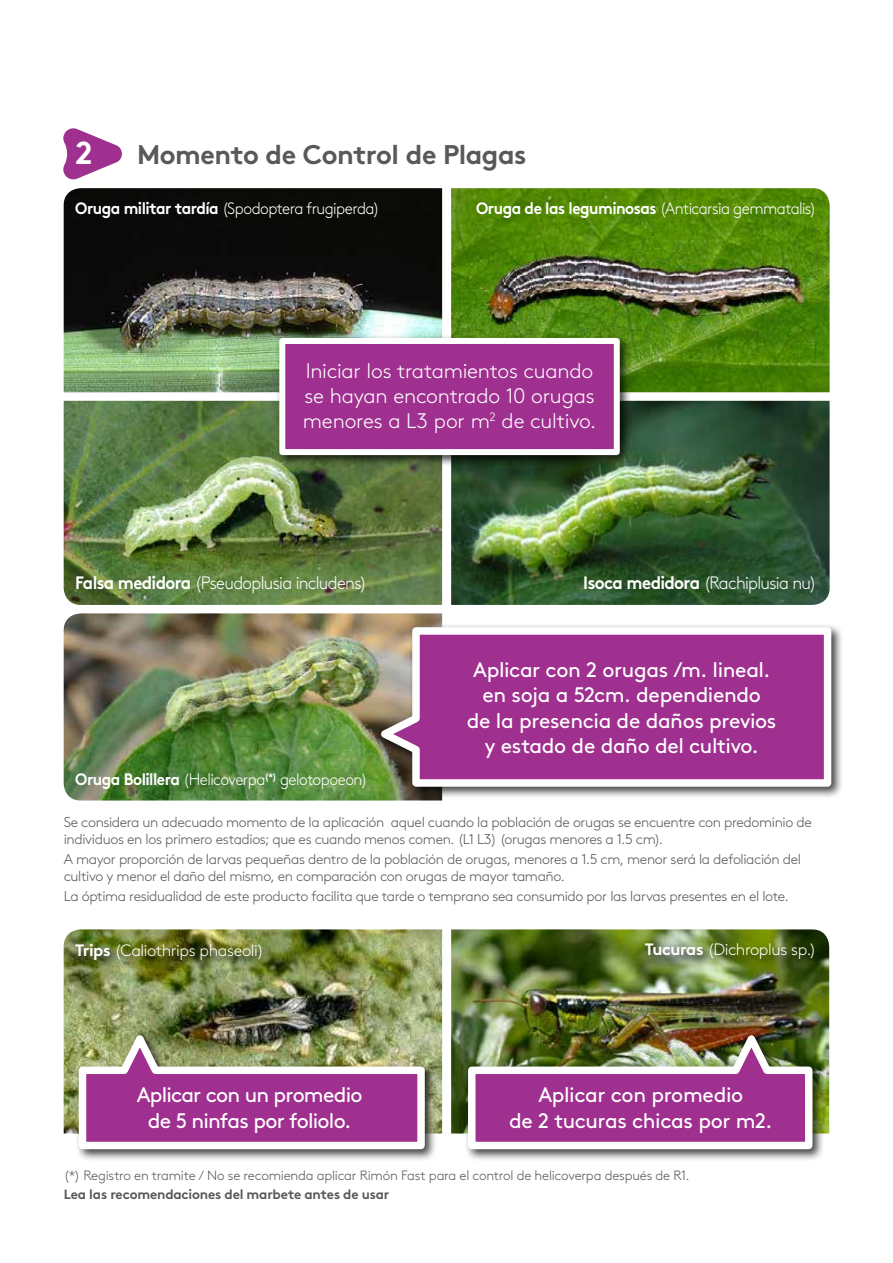
<style>
.page{position:relative;width:893px;height:1263px;background:#fff}
.page>*{position:absolute;margin:0;border:0;box-sizing:border-box;transform-origin:0 0}
.t1{font:700 31.8px "Brown Std";color:#fff}
.t2{font:700 27px "Brown Std";letter-spacing:-.015em;color:#58595b}
.t3{font:21px/25.5px "Brown Std";letter-spacing:-.02em;color:#fff;text-align:center}
.t4{font:300 21px/25.2px "Brown Std";letter-spacing:-.01em;color:#fff}
.t5{font:300 18px "Brown Std";letter-spacing:-.04em;color:#fff;scale:.94 1}
.t6{font:300 16.5px "Brown Std";letter-spacing:-.03em;color:#fff;scale:.94 1}
.t7{font:300 16.5px "Brown Std";letter-spacing:-.03em;color:#fff}
.t8{font:300 14.25px/16.4px "Brown Std";letter-spacing:-.025em;color:#58595b}
.t9{font:300 13.5px "Brown Std";letter-spacing:-.015em;color:#58595b}
.t10{font:700 13.5px "Brown Std";letter-spacing:-.015em;color:#58595b}
.s1{font-weight:700}
</style>
<div class="page">
<img style="left:64px;top:929px;width:378px;height:204px">
<img style="left:451px;top:929px;width:378px;height:204px">
<svg style="left:642px;top:939px;width:184px;height:31px;background:#627736"></svg>
<img style="left:72px;top:940px;width:202px;height:32px">
<div style="left:75px;top:1032px;width:362px;height:129px;background:#000;opacity:.75"></div>
<img style="left:75px;top:1022px;width:354px;height:131px">
<div style="left:464px;top:1032px;width:361px;height:129px;background:#000;opacity:.75"></div>
<img style="left:464px;top:1022px;width:352px;height:131px">
<img style="left:64px;top:188px;width:378px;height:204px">
<img style="left:451px;top:188px;width:379px;height:204px">
<img style="left:64px;top:401px;width:378px;height:204px">
<img style="left:64px;top:613px;width:378px;height:187px">
<img style="left:451px;top:401px;width:379px;height:204px">
<div style="left:275px;top:334px;width:357px;height:133px;background:#000;opacity:.75"></div>
<div style="left:279px;top:338px;width:341px;height:117px;background:#9f308f;border:6px solid #fff"></div>
<div style="left:378px;top:623px;width:466px;height:176px;background:#000;opacity:.75"></div>
<svg style="left:368px;top:623px;width:467px;height:167px;background:#a95599"></svg>
<svg style="left:63px;top:128px;width:59px;height:52px"></svg>
<h1 class="t1" style="left:75px;top:133px;width:19px">2</h1>
<h2 class="t2" style="left:137px;top:138px;width:391px">Momento de Control de Plagas</h2>
<p class="t6" style="left:75px;top:199px;width:325px"><span class="s1">Oruga militar tardía</span> (Spodoptera frugiperda)</p>
<p class="t6" style="left:476px;top:199px;width:364px"><span class="s1">Oruga de las leguminosas</span> (Anticarsia gemmatalis)</p>
<h3 class="t4" style="left:303px;top:358px;width:295px">Iniciar los tratamientos cuando se hayan encontrado 10 orugas menores a L3 por m<sup>2</sup> de cultivo.</h3>
<p class="t5" style="left:75px;top:572px;width:312px"><span class="s1">Falsa medidora</span> (Pseudoplusia includens)</p>
<p class="t5" style="left:583px;top:572px;width:250px"><span class="s1">Isoca medidora</span> (Rachiplusia nu)</p>
<p class="t6" style="left:75px;top:770px;width:313px"><span class="s1">Oruga Bolillera</span> (Helicoverpa<sup>(*)</sup> gelotopoeon)</p>
<h3 class="t3" style="left:467px;top:657px;width:311px">Aplicar con 2 orugas /m. lineal. en soja a 52cm. dependiendo<br>de la presencia de daños previos y estado de daño del cultivo.</h3>
<p class="t8" style="left:64px;top:814px;width:749px">Se considera un adecuado momento de la aplicación aquel cuando la población de orugas se encuentre con predominio de individuos en los primero estadios; que es cuando menos comen. (L1 L3) (orugas menores a 1.5 cm).</p>
<p class="t8" style="left:64px;top:851px;width:739px">A mayor proporción de larvas pequeñas dentro de la población de orugas, menores a 1.5 cm, menor será la defoliación del cultivo y menor el daño del mismo, en comparación con orugas de mayor tamaño.</p>
<p class="t8" style="left:64px;top:888px;width:726px">La óptima residualidad de este producto facilita que tarde o temprano sea consumido por las larvas presentes en el lote.</p>
<p class="t7" style="left:75px;top:941px;width:190px"><span class="s1">Trips</span> (Caliothrips phaseoli)</p>
<p class="t7" style="left:645px;top:940px;width:173px"><span class="s1">Tucuras</span> (Dichroplus sp.)</p>
<h3 class="t3" style="left:137px;top:1082px;width:227px">Aplicar con un promedio de 5 ninfas por foliolo.</h3>
<h3 class="t3" style="left:509px;top:1082px;width:265px">Aplicar con promedio<br>de 2 tucuras chicas por m2.</h3>
<p class="t9" style="left:64px;top:1168px;width:627px">(*) Registro en tramite / No se recomienda aplicar Rimón Fast para el control de helicoverpa después de R1.</p>
<p class="t10" style="left:64px;top:1186px;width:327px">Lea las recomendaciones del marbete antes de usar</p>
</div>
